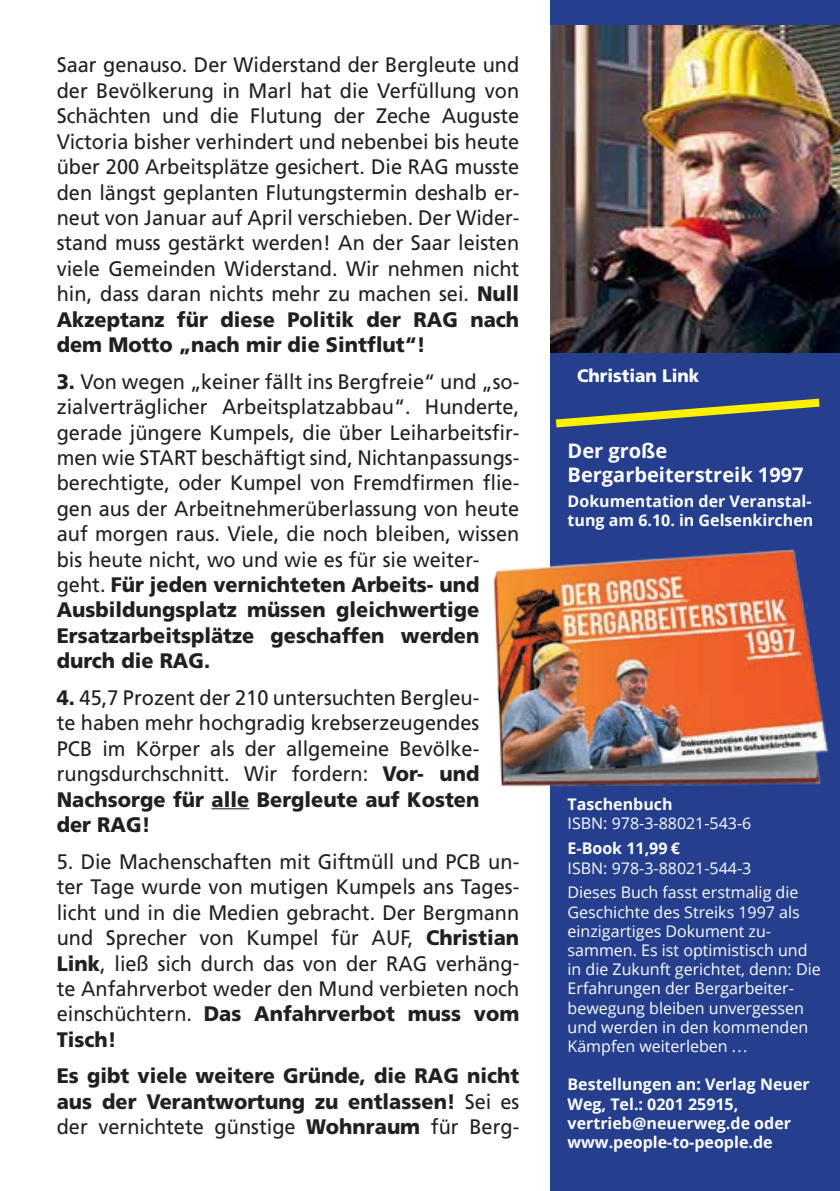
<style>
.page{position:relative;width:840px;height:1191px;background:#fff}
.page>*{position:absolute;margin:0;border:0;box-sizing:border-box;transform-origin:0 0}
.t1{font:21px/25.4px "Frutiger";color:#231f20;text-align:justify;scale:.95 1}
.t2{font:900 21px/25.4px "Frutiger";color:#231f20;text-align:justify;scale:.95 1}
.t3{font:700 20px/24px "Open Sans";color:#fff}
.t4{font:900 18px "Frutiger";color:#fff;scale:.95 1}
.t5{font:16px/19.2px "Open Sans";color:#fff}
.t6{font:700 16px/19.2px "Open Sans";color:#fff}
.s1{font-weight:900}
.s2{font-weight:400}
</style>
<div class="page">
<hr style="left:211px;top:808px;width:38px;height:1px;background:#231f20">
<div style="left:550px;top:0;width:289px;height:1191px;background:#253f8e"></div>
<img style="left:550px;top:26px;width:289px;height:326px">
<img style="left:493px;top:549px;width:336px;height:238px">
<svg style="left:556px;top:398px;width:264px;height:30px"></svg>
<p class="t1" style="left:57px;top:53px;width:488px">Saar genauso. Der Widerstand der Bergleute und der Bevölkerung in Marl hat die Verfüllung von Schächten und die Flutung der Zeche Auguste Victoria bisher verhindert und nebenbei bis heute über 200 Arbeitsplätze gesichert. Die RAG musste den längst geplanten Flutungstermin deshalb er&shy;neut von Januar auf April verschieben. Der Wider&shy;stand muss gestärkt werden! An der Saar leisten viele Gemeinden Widerstand. Wir nehmen nicht hin, dass daran nichts mehr zu machen sei. <span class="s1">Null Akzeptanz für diese Politik der RAG nach dem Motto „nach mir die Sintflut“!</span></p>
<p class="t1" style="left:57px;top:369px;width:488px;text-align:left"><span class="s1">3.</span> Von wegen „keiner fällt ins Bergfreie“ und „so&shy;zialverträglicher Arbeitsplatzabbau“. Hunderte, gerade jüngere Kumpels, die über Leiharbeitsfir&shy;men wie START beschäftigt sind, Nichtanpassungs&shy;berechtigte, oder Kumpel von Fremdfirmen flie&shy;gen aus der Arbeitnehmerüberlassung von heute auf morgen raus. Viele, die noch bleiben, wissen bis heute nicht, wo und wie es für sie weiter&shy;geht. <span class="s1">Für jeden vernichteten Arbeits- und Ausbildungsplatz müssen gleichwertige Ersatzarbeitsplätze geschaffen werden durch die RAG.</span></p>
<p class="t1" style="left:57px;top:685px;width:446px"><span class="s1">4.</span> 45,7 Prozent der 210 untersuchten Bergleu&shy;te haben mehr hochgradig krebserzeugendes PCB im Körper als der allgemeine Bevölke&shy;rungsdurchschnitt. Wir fordern: <span class="s1">Vor- und Nachsorge für alle Bergleute auf Kosten der RAG!</span></p>
<p class="t1" style="left:57px;top:849px;width:488px">5. Die Machenschaften mit Giftmüll und PCB un&shy;ter Tage wurde von mutigen Kumpels ans Tages&shy;licht und in die Medien gebracht. Der Bergmann und Sprecher von Kumpel für AUF, <span class="s1">Christian Link</span>, ließ sich durch das von der RAG verhäng&shy;te Anfahrverbot weder den Mund verbieten noch einschüchtern. <span class="s1">Das Anfahrverbot muss vom Tisch!</span></p>
<p class="t2" style="left:57px;top:1063px;width:488px">Es gibt viele weitere Gründe, die RAG nicht aus der Verantwortung zu entlassen! <span class="s2">Sei es der vernichtete günstige</span> Wohnraum <span class="s2">für Berg-</span></p>
<p class="t4" style="left:576px;top:365px;width:130px">Christian Link</p>
<p class="t3" style="left:567px;top:438px;width:237px">Der große<br>Bergarbeiterstreik 1997</p>
<p class="t6" style="left:567px;top:491px;width:247px">Dokumentation der Veranstal&shy;tung am 6.10. in Gelsenkirchen</p>
<p class="t6" style="left:567px;top:794px;width:106px">Taschenbuch</p>
<p class="t5" style="left:567px;top:813px;width:185px">ISBN: 978-3-88021-543-6</p>
<p class="t6" style="left:567px;top:838px;width:114px">E-Book 11,99 €</p>
<p class="t5" style="left:567px;top:855px;width:232px;line-height:24.8px">ISBN: 978-3-88021-544-3<br>Dieses Buch fasst erstmalig die</p>
<p class="t5" style="left:567px;top:901px;width:254px">Geschichte des Streiks 1997 als einzigartiges Dokument zu&shy;sammen. Es ist optimistisch und in die Zukunft gerichtet, denn: Die<br>Erfahrungen der Bergarbeiter&shy;bewegung bleiben unvergessen und werden in den kommenden<br>Kämpfen weiterleben ...</p>
<p class="t6" style="left:567px;top:1074px;width:243px">Bestellungen an: Verlag Neuer<br>Weg, Tel.: 0201 25915, vertrieb@neuerweg.de oder www.people-to-people.de</p>
</div>
